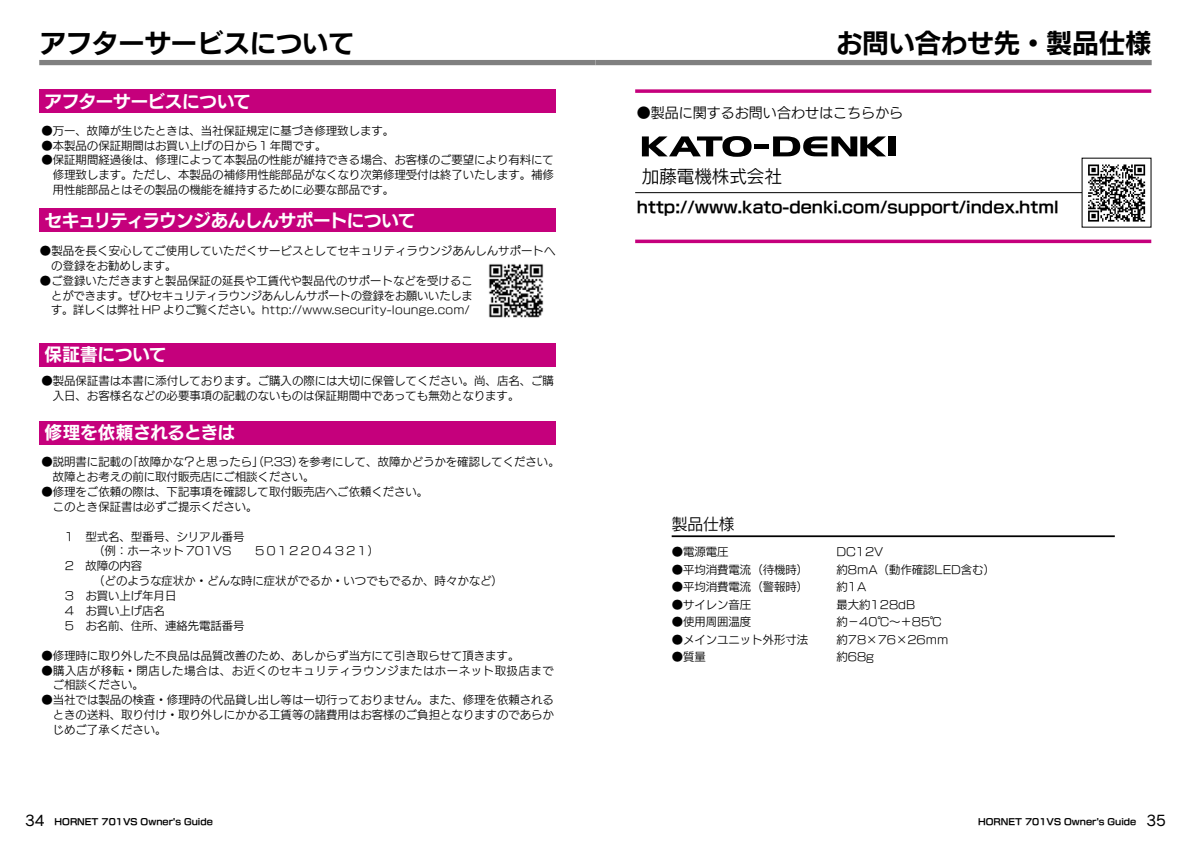
<style>
.page{position:relative;width:1191px;height:849px;background:#fff}
.page>*{position:absolute;margin:0;border:0;box-sizing:border-box;transform-origin:0 0}
.t1{font:26.25px "New Rodin Pro B";color:#000}
.t2{font:17.5px "New Rodin Pro B";letter-spacing:-.02em;color:#fff}
.t3{font:17.5px "New Rodin Pro M";color:#000}
.t4{font:15.75px "New Rodin Pro B";color:#000}
.t5{font:14px "New Rodin Pro M";color:#000}
.t6{font:11.38px/14.9px "New Rodin Pro M";color:#000}
.t7{font:11.38px/14.9px "New Rodin Pro M";letter-spacing:.05em;color:#000}
.t8{font:11.2px "New Rodin Pro M";letter-spacing:.025em;color:#000}
.t9{font:8.75px "New Rodin Pro B";color:#000}
.s1{font-size:11.38px}
.s2{font-family:"Cezanne Pro M";font-size:15.75px}
</style>
<div class="page">
<div style="left:595px;top:60px;width:556px;height:5px;background:#808080"></div>
<div style="left:39px;top:60px;width:556px;height:5px;background:#808080"></div>
<hr style="left:671px;top:535px;width:443px;height:2px;background:#000">
<svg style="left:635px;top:89px;width:516px;height:4px;background:#cc1f8b"></svg>
<svg style="left:635px;top:239px;width:516px;height:4px;background:#cd2790"></svg>
<svg style="left:642px;top:136px;width:109px;height:21px"></svg>
<hr style="left:754px;top:144px;width:15px;height:4px;background:#000">
<svg style="left:773px;top:136px;width:113px;height:20px"></svg>
<div style="left:888px;top:136px;width:7px;height:20px;background:#000"></div>
<hr style="left:635px;top:192px;width:467px;height:1px;background:#000">
<div style="left:1082px;top:158px;width:69px;height:69px;background:#fff"></div>
<svg style="left:1088px;top:164px;width:57px;height:57px"></svg>
<div style="left:40px;top:89px;width:516px;height:24px;background:#c5007c"></div>
<div style="left:40px;top:342px;width:516px;height:24px;background:#c5007c"></div>
<div style="left:40px;top:420px;width:516px;height:24px;background:#c5007c"></div>
<div style="left:40px;top:208px;width:516px;height:24px;background:#c5007c"></div>
<img style="left:488px;top:264px;width:56px;height:54px">
<h1 class="t1" style="left:40px;top:21px;width:316px">アフターサービスについて</h1>
<h2 class="t2" style="left:45px;top:86px;width:208px">アフターサービスについて</h2>
<p class="t6" style="left:41px;top:122px;width:354px">●万一、故障が生じたときは、当社保証規定に基づき修理致します。</p>
<p class="t6" style="left:41px;top:137px;width:287px">●本製品の保証期間はお買い上げの日から1年間です。</p>
<p class="t6" style="left:53px;top:152px;width:502px;text-align:justify;text-indent:-11px">●保証期間経過後は、修理によって本製品の性能が維持できる場合、お客様のご要望により有料にて修理致します。ただし、本製品の補修用性能部品がなくなり次第修理受付は終了いたします。補修用性能部品とはその製品の機能を維持するために必要な部品です。</p>
<h2 class="t2" style="left:45px;top:205px;width:372px">セキュリティラウンジあんしんサポートについて</h2>
<p class="t6" style="left:51px;top:242px;width:506px;text-indent:-11px">●製品を長く安心してご使用していただくサービスとしてセキュリティラウンジあんしんサポートへの登録をお勧めします。</p>
<p class="t6" style="left:40px;top:272px;width:434px;text-align:right">●ご登録いただきますと製品保証の延長や工賃代や製品代のサポートなどを受けることができます。ぜひセキュリティラウンジあんしんサポートの登録をお願いいたしま</p>
<p class="t8" style="left:51px;top:300px;width:420px"><span class="s1">す。詳しくは弊社 HP よりご覧ください。</span>http://www.security-lounge.com/</p>
<h2 class="t2" style="left:45px;top:339px;width:123px">保証書について</h2>
<p class="t6" style="left:53px;top:372px;width:502px;text-indent:-11px">●製品保証書は本書に添付しております。ご購入の際には大切に保管してください。尚、店名、ご購入日、お客様名などの必要事項の記載のないものは保証期間中であっても無効となります。</p>
<h2 class="t2" style="left:45px;top:417px;width:192px">修理を依頼されるときは</h2>
<p class="t6" style="left:53px;top:453px;width:508px;text-indent:-11px">●説明書に記載の「故障かな？と思ったら」（P.33）を参考にして、故障かどうかを確認してください。故障とお考えの前に取付販売店にご相談ください。</p>
<p class="t6" style="left:41px;top:483px;width:388px">●修理をご依頼の際は、下記事項を確認して取付販売店へご依頼ください。　このとき保証書は必ずご提示ください。</p>
<p class="t6" style="left:65px;top:527px;width:439px">1　型式名、型番号、シリアル番号<br>　　　（例：ホーネット701VS　　５０１２２０４３２１）<br>2　故障の内容<br>　　　（どのような症状か・どんな時に症状がでるか・いつでもでるか、時々かなど）<br>3　お買い上げ年月日<br>4　お買い上げ店名<br>5　お名前、住所、連絡先電話番号</p>
<p class="t6" style="left:41px;top:646px;width:479px">●修理時に取り外した不良品は品質改善のため、あしからず当方にて引き取らせて頂きます。</p>
<p class="t7" style="left:53px;top:661px;width:502px;text-indent:-11px">●購入店が移転・閉店した場合は、お近くのセキュリティラウンジまたはホーネット取扱店までご相談ください。</p>
<p class="t6" style="left:53px;top:691px;width:502px;text-align:justify;text-indent:-11px">●当社では製品の検査・修理時の代品貸し出し等は一切行っておりません。また、修理を依頼されるときの送料、取り付け・取り外しにかかる工賃等の諸費用はお客様のご負担となりますのであらかじめご了承ください。</p>
<h1 class="t1" style="left:836px;top:21px;width:317px">お問い合わせ先・製品仕様</h1>
<p class="t5" style="left:637px;top:101px;width:267px">●製品に関するお問い合わせはこちらから</p>
<h2 class="t3" style="left:642px;top:161px;width:141px">加藤電機株式会社</h2>
<h3 class="t4" style="left:637px;top:193px;width:423px">http://www.kato-denki.com/support/index.html</h3>
<p class="t6" style="left:671px;top:543px;width:58px">●電源電圧</p>
<p class="t6" style="left:836px;top:543px;width:48px">DC12V</p>
<p class="t6" style="left:671px;top:560px;width:138px">●平均消費電流（待機時）</p>
<p class="t6" style="left:836px;top:560px;width:160px">約8mA（動作確認LED含む）</p>
<p class="t6" style="left:671px;top:578px;width:138px">●平均消費電流（警報時）</p>
<p class="t6" style="left:836px;top:578px;width:31px">約1A</p>
<p class="t6" style="left:671px;top:595px;width:81px">●サイレン音圧</p>
<p class="t6" style="left:836px;top:595px;width:80px">最大約128dB</p>
<p class="t6" style="left:671px;top:613px;width:81px">●使用周囲温度</p>
<p class="t6" style="left:836px;top:613px;width:107px">約－40℃〜＋85℃</p>
<p class="t6" style="left:671px;top:630px;width:138px">●メインユニット外形寸法</p>
<p class="t6" style="left:836px;top:630px;width:113px">約78×76×26mm</p>
<p class="t6" style="left:671px;top:648px;width:36px">●質量</p>
<p class="t6" style="left:836px;top:648px;width:39px">約68g</p>
<p class="t9" style="left:25px;top:813px;width:189px"><span class="s2">34</span> HORNET 701VS Owner's Guide</p>
<p class="t9" style="left:978px;top:813px;width:189px">HORNET 701VS Owner's Guide <span class="s2">35</span></p>
</div>
